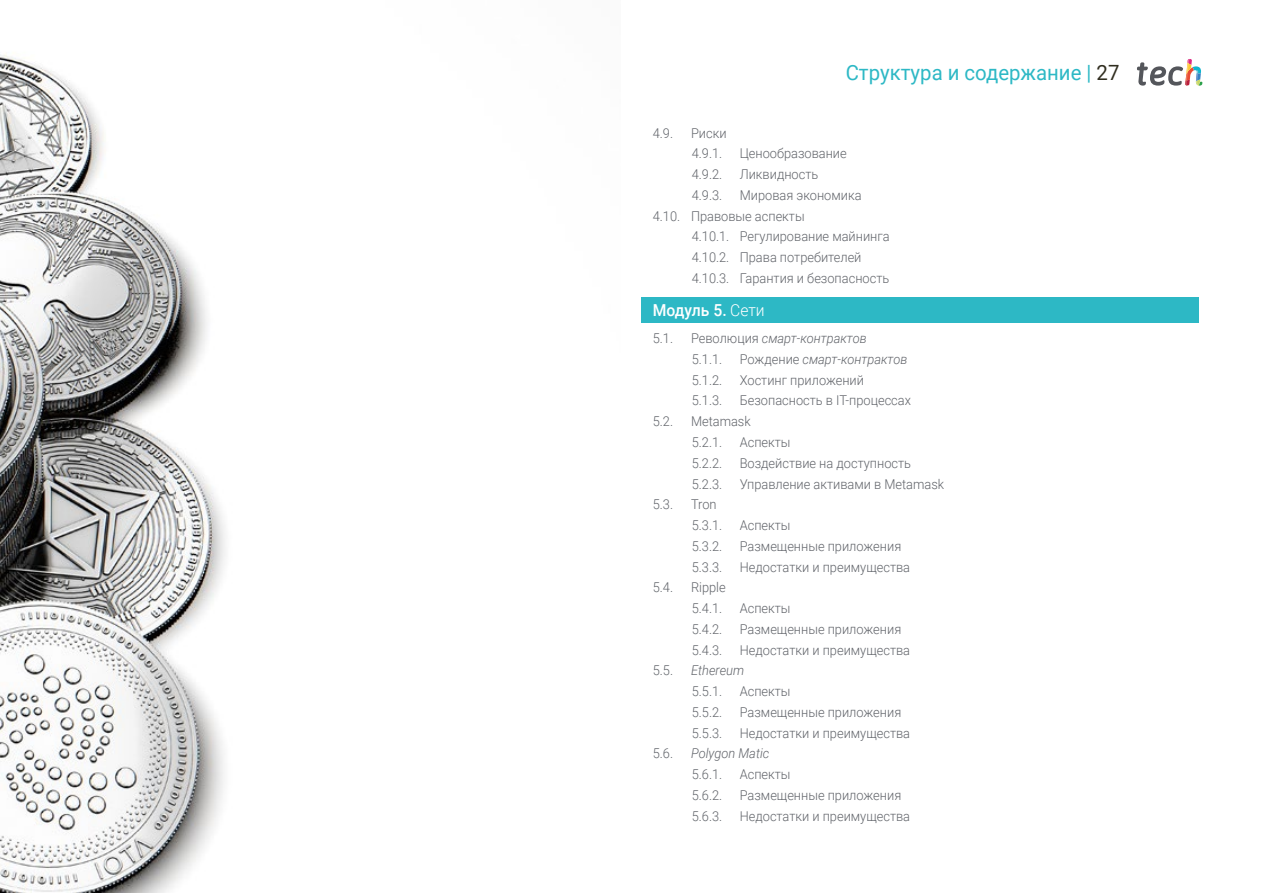
<style>
.page{position:relative;width:1263px;height:893px;background:#fff}
.page>*{position:absolute;margin:0;border:0;box-sizing:border-box;transform-origin:0 0}
.t1{font:21px "Roboto";color:#2db8c5}
.t2{font:500 16.5px "Roboto";color:#fff;scale:.95 1}
.t3{font:300 13.5px/20.7px "Roboto";color:#61646a;scale:.95 1}
.t4{font:italic 300 13.5px/20.7px "Roboto";color:#61646a;scale:.95 1}
.s1{color:#312e20}
.s2{font-weight:300}
.s3{font-style:normal}
</style>
<div class="page">
<div style="left:642px;top:297px;width:557px;height:25px;background:#2db8c5"></div>
<svg style="left:1137px;top:59px;width:65px;height:27px"></svg>
<img style="left:0;top:54px;width:226px;height:839px">
<h1 class="t1" style="left:846px;top:57px;width:275px">Структура и содержание | <span class="s1">27</span></h1>
<p class="t3" style="left:653px;top:122px;width:23px">4.9.</p>
<p class="t3" style="left:691px;top:122px;width:39px">Риски<br>4.9.1.</p>
<p class="t3" style="left:740px;top:143px;width:114px">Ценообразование</p>
<p class="t3" style="left:692px;top:164px;width:34px">4.9.2.</p>
<p class="t3" style="left:740px;top:164px;width:84px">Ликвидность</p>
<p class="t3" style="left:692px;top:184px;width:34px">4.9.3.</p>
<p class="t3" style="left:653px;top:184px;width:221px;text-indent:87px">Мировая экономика<br>4.10. Правовые аспекты</p>
<p class="t3" style="left:692px;top:226px;width:210px">4.10.1. Регулирование майнинга<br>4.10.2. Права потребителей<br>4.10.3. Гарантия и безопасность</p>
<p class="t2" style="left:653px;top:299px;width:119px">Модуль 5. <span class="s2">Сети</span></p>
<p class="t3" style="left:653px;top:328px;width:23px">5.1.</p>
<p class="t4" style="left:691px;top:328px;width:186px"><span class="s3">Революция</span> смарт-контрактов<br><span class="s3">5.1.1.</span></p>
<p class="t4" style="left:740px;top:348px;width:178px"><span class="s3">Рождение</span> смарт-контрактов</p>
<p class="t3" style="left:692px;top:369px;width:34px">5.1.2.</p>
<p class="t3" style="left:740px;top:369px;width:132px">Хостинг приложений</p>
<p class="t3" style="left:692px;top:390px;width:34px">5.1.3.</p>
<p class="t3" style="left:740px;top:390px;width:182px">Безопасность в IT-процессах</p>
<p class="t3" style="left:653px;top:411px;width:23px">5.2.</p>
<p class="t3" style="left:691px;top:411px;width:64px">Metamask<br>5.2.1.</p>
<p class="t3" style="left:740px;top:431px;width:55px">Аспекты</p>
<p class="t3" style="left:692px;top:452px;width:34px">5.2.2.</p>
<p class="t3" style="left:740px;top:452px;width:182px">Воздействие на доступность</p>
<p class="t3" style="left:692px;top:473px;width:34px">5.2.3.</p>
<p class="t3" style="left:740px;top:473px;width:217px">Управление активами в Metamask</p>
<p class="t3" style="left:653px;top:494px;width:23px">5.3.</p>
<p class="t3" style="left:691px;top:494px;width:34px">Tron<br>5.3.1.</p>
<p class="t3" style="left:740px;top:514px;width:55px">Аспекты</p>
<p class="t3" style="left:692px;top:535px;width:34px">5.3.2.</p>
<p class="t3" style="left:740px;top:535px;width:171px">Размещенные приложения</p>
<p class="t3" style="left:692px;top:556px;width:34px">5.3.3.</p>
<p class="t3" style="left:740px;top:556px;width:181px">Недостатки и преимущества</p>
<p class="t3" style="left:653px;top:577px;width:23px">5.4.</p>
<p class="t3" style="left:691px;top:577px;width:38px">Ripple<br>5.4.1.</p>
<p class="t3" style="left:740px;top:597px;width:55px">Аспекты</p>
<p class="t3" style="left:692px;top:618px;width:34px">5.4.2.</p>
<p class="t3" style="left:740px;top:618px;width:171px">Размещенные приложения</p>
<p class="t3" style="left:692px;top:639px;width:34px">5.4.3.</p>
<p class="t3" style="left:740px;top:639px;width:181px">Недостатки и преимущества</p>
<p class="t3" style="left:653px;top:660px;width:23px">5.5.</p>
<p class="t4" style="left:691px;top:660px;width:57px">Ethereum</p>
<p class="t3" style="left:692px;top:680px;width:34px">5.5.1.</p>
<p class="t3" style="left:740px;top:680px;width:55px">Аспекты</p>
<p class="t3" style="left:692px;top:701px;width:34px">5.5.2.</p>
<p class="t3" style="left:740px;top:701px;width:171px">Размещенные приложения</p>
<p class="t3" style="left:692px;top:722px;width:34px">5.5.3.</p>
<p class="t3" style="left:740px;top:722px;width:181px">Недостатки и преимущества</p>
<p class="t3" style="left:653px;top:743px;width:23px">5.6.</p>
<p class="t4" style="left:691px;top:743px;width:84px">Polygon Matic</p>
<p class="t3" style="left:692px;top:763px;width:34px">5.6.1.</p>
<p class="t3" style="left:740px;top:763px;width:55px">Аспекты</p>
<p class="t3" style="left:692px;top:784px;width:34px">5.6.2.</p>
<p class="t3" style="left:740px;top:784px;width:171px">Размещенные приложения</p>
<p class="t3" style="left:692px;top:805px;width:34px">5.6.3.</p>
<p class="t3" style="left:740px;top:805px;width:181px">Недостатки и преимущества</p>
</div>
